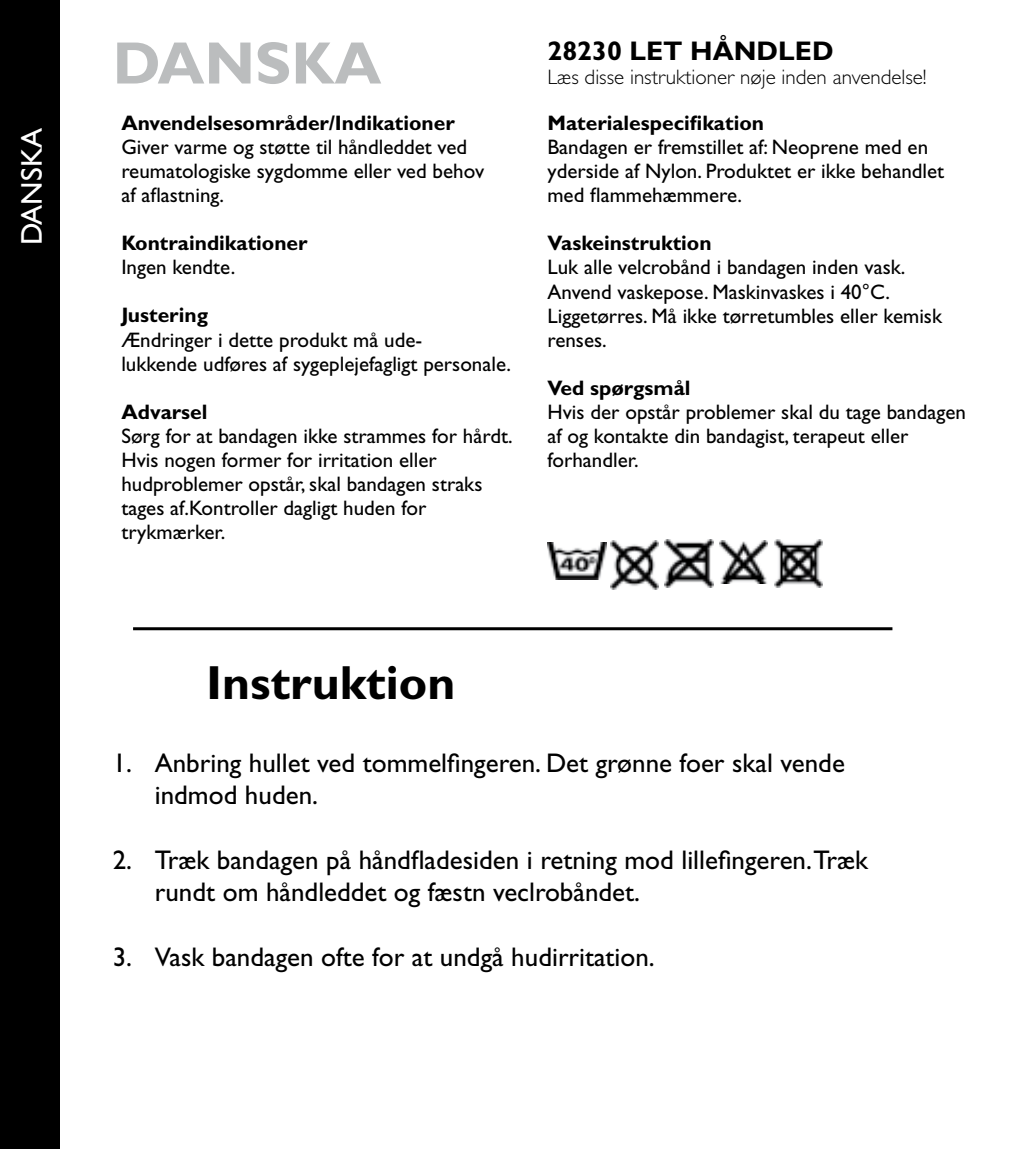
<style>
.page{position:relative;width:1021px;height:1149px;background:#fff}
.page>*{position:absolute;margin:0;border:0;box-sizing:border-box;transform-origin:0 0}
.t1{font:700 60px "Gill Sans Std";color:#bbbdbe}
.t2{font:700 48px "Gill Sans Std";color:#000}
.t3{font:30px "Gill Sans Std";color:#fff}
.t4{font:27px/32.4px "Gill Sans Std";color:#000}
.t5{font:700 27px "Gill Sans Std";color:#000}
.t6{font:21px/24px "Gill Sans Std";color:#000}
.t7{font:700 21px "Gill Sans Std";color:#000}
.t8{font:300 21px "Gill Sans Std";color:#000}
</style>
<div class="page">
<div style="left:0;top:0;width:60px;height:1148px;background:#000"></div>
<hr style="left:133px;top:627px;width:759px;height:3px;background:#000">
<img style="left:547px;top:542px;width:60px;height:37px">
<img style="left:610px;top:540px;width:48px;height:49px">
<img style="left:665px;top:539px;width:48px;height:48px">
<img style="left:719px;top:540px;width:48px;height:43px">
<img style="left:774px;top:539px;width:48px;height:48px">
<h3 class="t3" style="left:14px;top:245px;width:119px;rotate:-90deg">DANSKA</h3>
<h1 class="t1" style="left:113px;top:28px;width:270px">DANSKA</h1>
<p class="t7" style="left:121px;top:111px;width:335px">Anvendelsesområder/Indikationer</p>
<p class="t6" style="left:121px;top:135px;width:364px">Giver varme og støtte til håndleddet ved reumatologiske sygdomme eller ved behov af aflastning.</p>
<p class="t7" style="left:121px;top:231px;width:188px">Kontraindikationer</p>
<p class="t6" style="left:121px;top:255px;width:115px">Ingen kendte.</p>
<p class="t7" style="left:121px;top:303px;width:88px">Justering</p>
<p class="t6" style="left:121px;top:327px;width:391px">Ændringer i dette produkt må ude-<br>lukkende udføres af sygeplejefagligt personale.</p>
<p class="t7" style="left:121px;top:399px;width:88px">Advarsel</p>
<p class="t6" style="left:121px;top:423px;width:393px">Sørg for at bandagen ikke strammes for hårdt.<br>Hvis nogen former for irritation eller hudproblemer opstår, skal bandagen straks tages af.Kontroller dagligt huden for trykmærker.</p>
<p class="t5" style="left:547px;top:35px;width:288px">28230 LET HÅNDLED</p>
<p class="t8" style="left:547px;top:65px;width:381px">Læs disse instruktioner nøje inden anvendelse!</p>
<p class="t7" style="left:547px;top:111px;width:218px">Materialespecifikation</p>
<p class="t6" style="left:547px;top:135px;width:398px">Bandagen er fremstillet af: Neoprene med en yderside af Nylon. Produktet er ikke behandlet med flammehæmmere.</p>
<p class="t7" style="left:547px;top:231px;width:166px">Vaskeinstruktion</p>
<p class="t6" style="left:547px;top:255px;width:396px">Luk alle velcrobånd i bandagen inden vask.<br>Anvend vaskepose. Maskinvaskes i 40°C.<br>Liggetørres. Må ikke tørretumbles eller kemisk renses.</p>
<p class="t7" style="left:547px;top:375px;width:145px">Ved spørgsmål</p>
<p class="t6" style="left:547px;top:399px;width:420px">Hvis der opstår problemer skal du tage bandagen af og kontakte din bandagist, terapeut eller forhandler.</p>
<h2 class="t2" style="left:206px;top:654px;width:250px">Instruktion</h2>
<p class="t4" style="left:155px;top:746px;width:691px;text-indent:-42px">1. Anbring hullet ved tommelfingeren. Det grønne foer skal vende indmod huden.</p>
<p class="t4" style="left:155px;top:843px;width:714px;text-indent:-42px">2. Træk bandagen på håndfladesiden i retning mod lillefingeren.Træk rundt om håndleddet og fæstn veclrobåndet.</p>
<p class="t4" style="left:113px;top:940px;width:543px">3. Vask bandagen ofte for at undgå hudirritation.</p>
</div>
